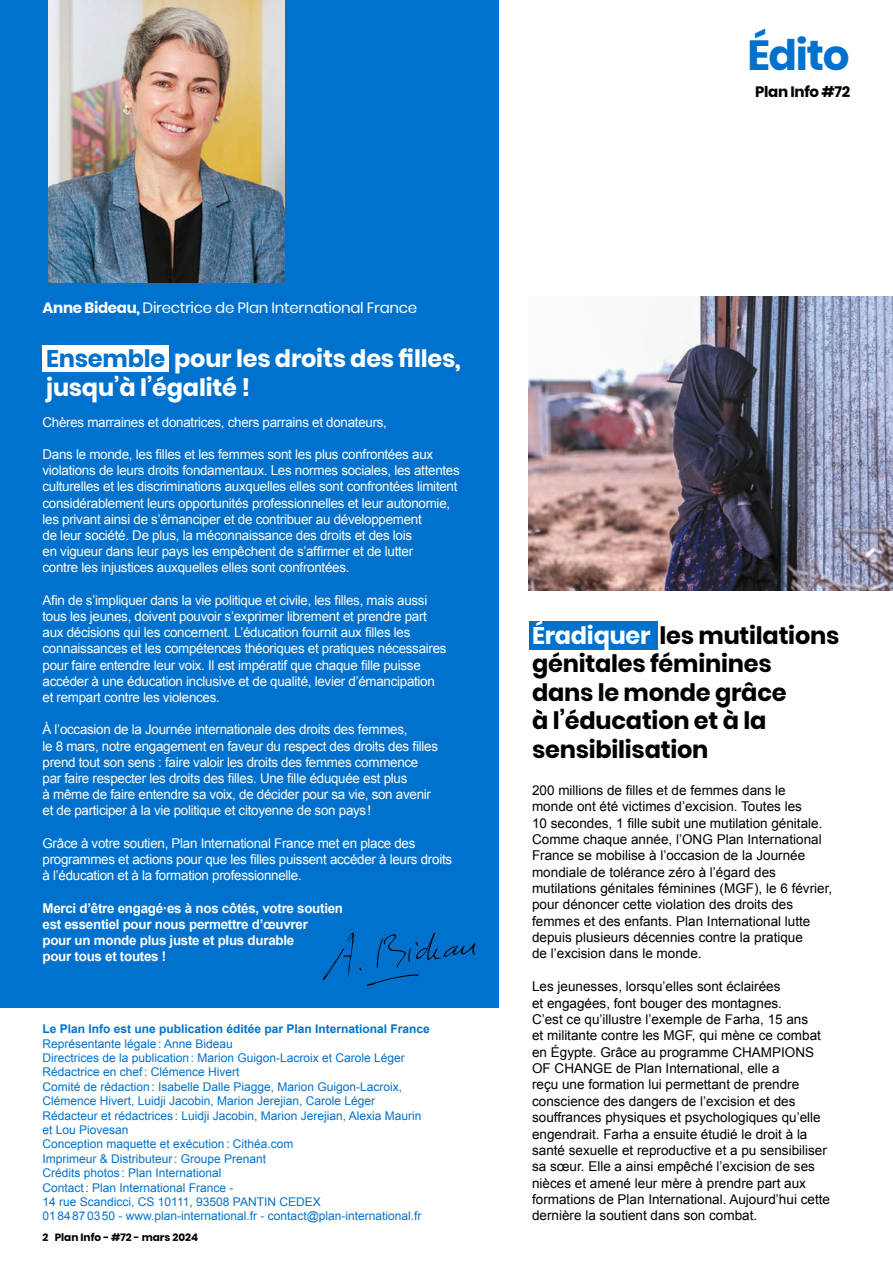
<style>
.page{position:relative;width:893px;height:1263px;background:#fff}
.page>*{position:absolute;margin:0;border:0;box-sizing:border-box;transform-origin:0 0}
.t1{font:700 42px "Poppins";letter-spacing:-.03em;color:#0072ce}
.t2{font:700 24px/28.5px "Poppins";letter-spacing:-.01em;color:#000}
.t3{font:700 24px/28.8px "Poppins";letter-spacing:-.01em;color:#fff}
.t4{font:15px "Poppins";letter-spacing:-.02em;color:#fff}
.t5{font:700 15px "Poppins";letter-spacing:-.02em;color:#000}
.t6{font:13.5px/16.2px "Arial";letter-spacing:-.02em;color:#fff}
.t7{font:13.5px/16.4px "Arial";color:#000}
.t8{font:700 13.5px/16.2px "Arial";letter-spacing:-.02em;color:#fff}
.t9{font:12px/14.4px "Arial";color:#0072ce}
.t10{font:700 12px "Arial";color:#0072ce}
.t11{font:700 10.5px "Poppins";color:#000}
.s1{font-weight:700}
.s2{color:#0072ce}
.s3{color:#fff}
</style>
<div class="page">
<div style="left:0;top:0;width:498px;height:1007px;background:#0072ce"></div>
<div style="left:43px;top:345px;width:126px;height:27px;background:#fff"></div>
<img style="left:529px;top:297px;width:364px;height:293px">
<div style="left:529px;top:622px;width:128px;height:28px;background:#0072ce"></div>
<img style="left:49px;top:0;width:236px;height:283px">
<svg style="left:367px;top:974px;width:51px;height:12px"></svg>
<svg style="left:377px;top:932px;width:98px;height:36px"></svg>
<svg style="left:323px;top:932px;width:38px;height:48px"></svg>
<h1 class="t1" style="left:747px;top:31px;width:104px">Édito</h1>
<p class="t5" style="left:755px;top:83px;width:97px">Plan Info #72</p>
<p class="t4" style="left:43px;top:299px;width:376px"><span class="s1">Anne Bideau,</span> Directrice de Plan International France</p>
<h2 class="t3" style="left:46px;top:344px;width:416px"><span class="s2">Ensemble</span> pour les droits des filles, jusqu’à l’égalité !</h2>
<p class="t6" style="left:43px;top:414px;width:346px">Chères marraines et donatrices, chers parrains et donateurs,</p>
<p class="t6" style="left:43px;top:446px;width:419px">Dans le monde, les filles et les femmes sont les plus confrontées aux violations de leurs droits fondamentaux. Les normes sociales, les attentes culturelles et les discriminations auxquelles elles sont confrontées limitent considérablement leurs opportunités professionnelles et leur autonomie, les privant ainsi de s’émanciper et de contribuer au développement<br>de leur société. De plus, la méconnaissance des droits et des lois<br>en vigueur dans leur pays les empêchent de s’affirmer et de lutter<br>contre les injustices auxquelles elles sont confrontées.</p>
<p class="t6" style="left:43px;top:592px;width:406px">Afin de s’impliquer dans la vie politique et civile, les filles, mais aussi tous les jeunes, doivent pouvoir s’exprimer librement et prendre part aux décisions qui les concernent. L’éducation fournit aux filles les connaissances et les compétences théoriques et pratiques nécessaires pour faire entendre leur voix. Il est impératif que chaque fille puisse accéder à une éducation inclusive et de qualité, levier d’émancipation et rempart contre les violences.</p>
<p class="t6" style="left:43px;top:722px;width:397px">À l’occasion de la Journée internationale des droits des femmes,<br>le 8 mars, notre engagement en faveur du respect des droits des filles prend tout son sens : faire valoir les droits des femmes commence par faire respecter les droits des filles. Une fille éduquée est plus<br>à même de faire entendre sa voix, de décider pour sa vie, son avenir et de participer à la vie politique et citoyenne de son pays!</p>
<p class="t6" style="left:43px;top:835px;width:411px">Grâce à votre soutien, Plan International France met en place des programmes et actions pour que les filles puissent accéder à leurs droits à l’éducation et à la formation professionnelle.</p>
<p class="t8" style="left:43px;top:900px;width:302px">Merci d’être engagé·es à nos côtés, votre soutien est essentiel pour nous permettre d’œuvrer<br>pour un monde plus juste et plus durable<br>pour tous et toutes !</p>
<p class="t10" style="left:43px;top:1021px;width:389px">Le Plan Info est une publication éditée par Plan International France</p>
<p class="t9" style="left:43px;top:1036px;width:381px">Représentante légale: Anne Bideau<br>Directrices de la publication: Marion Guigon-Lacroix et Carole Léger Rédactrice en chef: Clémence Hivert<br>Comité de rédaction: Isabelle Dalle Piagge, Marion Guigon-Lacroix, Clémence Hivert, Luidji Jacobin, Marion Jerejian, Carole Léger Rédacteur et rédactrices : Luidji Jacobin, Marion Jerejian, Alexia Maurin et Lou Piovesan<br>Conception maquette et exécution: Cithéa.com<br>Imprimeur &amp; Distributeur: Groupe Prenant<br>Crédits photos : Plan International<br>Contact: Plan International France -<br>14 rue Scandicci, CS 10111, 93508 PANTIN CEDEX<br>0184870350 - www.plan-international.fr - contact@plan-international.fr</p>
<p class="t11" style="left:43px;top:1231px;width:157px">2 Plan Info - #72 - mars 2024</p>
<h2 class="t2" style="left:532px;top:621px;width:309px"><span class="s3">Éradiquer</span> les mutilations génitales féminines<br>dans le monde grâce<br>à l’éducation et à la sensibilisation</h2>
<p class="t7" style="left:532px;top:782px;width:302px">200 millions de filles et de femmes dans le<br>monde ont été victimes d’excision. Toutes les<br>10 secondes, 1 fille subit une mutilation génitale.<br>Comme chaque année, l’ONG Plan International France se mobilise à l’occasion de la Journée mondiale de tolérance zéro à l’égard des mutilations génitales féminines (MGF), le 6 février, pour dénoncer cette violation des droits des femmes et des enfants. Plan International lutte depuis plusieurs décennies contre la pratique<br>de l’excision dans le monde.</p>
<p class="t7" style="left:532px;top:978px;width:299px">Les jeunesses, lorsqu’elles sont éclairées<br>et engagées, font bouger des montagnes.<br>C’est ce qu’illustre l’exemple de Farha, 15 ans<br>et militante contre les MGF, qui mène ce combat en Égypte. Grâce au programme CHAMPIONS OF CHANGE de Plan International, elle a<br>reçu une formation lui permettant de prendre conscience des dangers de l’excision et des souffrances physiques et psychologiques qu’elle engendrait. Farha a ensuite étudié le droit à la santé sexuelle et reproductive et a pu sensibiliser sa sœur. Elle a ainsi empêché l’excision de ses nièces et amené leur mère à prendre part aux formations de Plan International. Aujourd’hui cette dernière la soutient dans son combat.</p>
</div>
